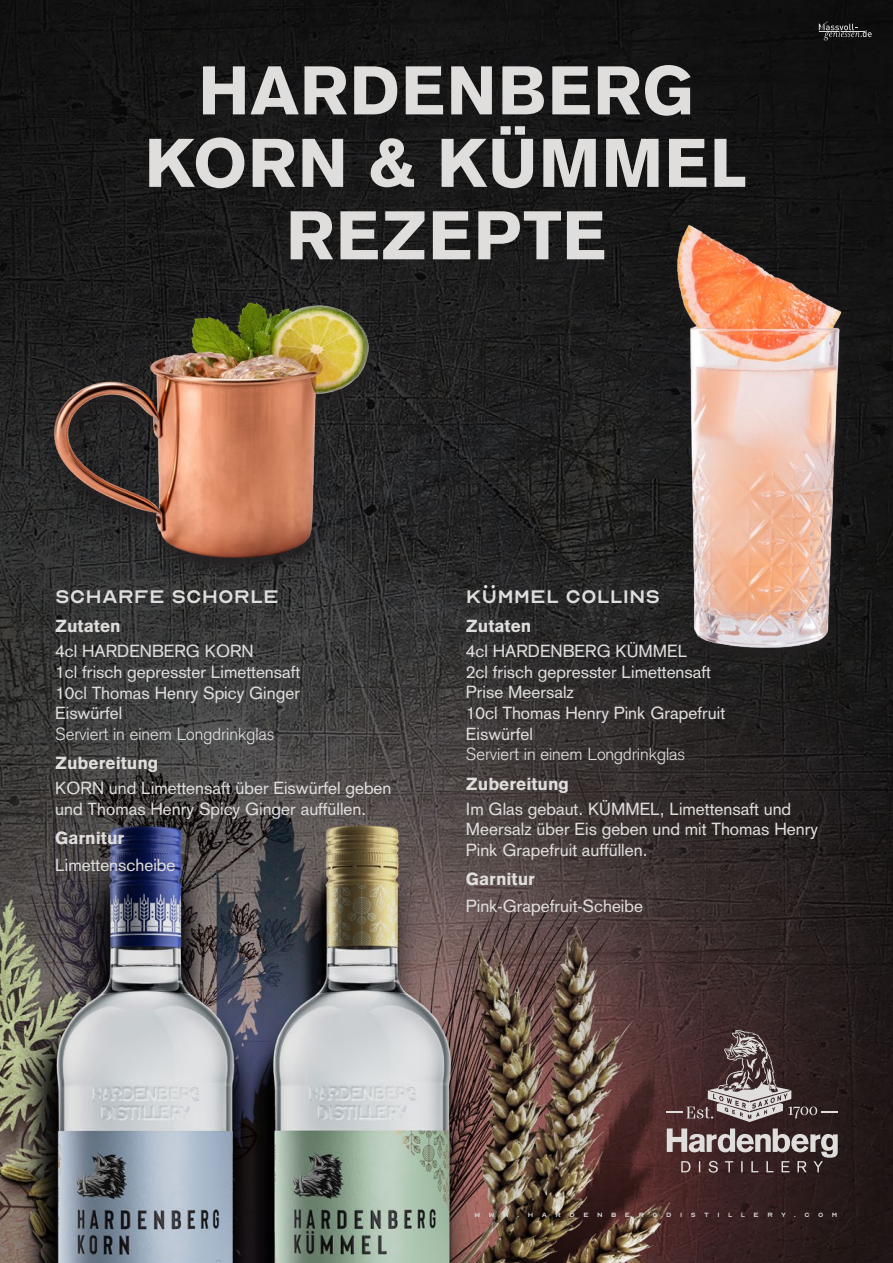
<style>
.page{position:relative;width:893px;height:1263px;background:#fff}
.page>*{position:absolute;margin:0;border:0;box-sizing:border-box;transform-origin:0 0}
.t1{font:900 67.5px/72.4px "Akzidenz Grotesk";letter-spacing:.02em;color:#e0dedd;text-align:center}
.t2{font:25.35px "Optician Sans";color:#e0dedd}
.t3{font:17.25px/20.7px "Akzidenz Grotesk";color:#e0dedd}
.t4{font:300 17.25px "Akzidenz Grotesk";color:#e0dedd}
.t5{font:900 17.25px "Akzidenz Grotesk";color:#e0dedd}
.t6{font:8.55px "Optician Sans";letter-spacing:.99em;color:#e0dedd}
</style>
<div class="page">
<img style="left:0;top:0;width:893px;height:1263px">
<img style="left:34px;top:303px;width:366px;height:283px">
<svg style="left:667px;top:1128px;width:171px;height:45px;background:#6d5c5c"></svg>
<svg style="left:667px;top:1030px;width:171px;height:92px;background:#574646"></svg>
<svg style="left:819px;top:21px;width:53px;height:19px"></svg>
<svg style="left:484px;top:585px;width:11px;height:3px"></svg>
<img style="left:591px;top:209px;width:302px;height:499px">
<h1 class="t1" style="left:145px;top:54px;width:604px">HARDENBERG<br>KORN &amp; KÜMMEL<br>REZEPTE</h1>
<h2 class="t2" style="left:55px;top:585px;width:225px">scharfe schorle</h2>
<p class="t5" style="left:55px;top:615px;width:67px">Zutaten</p>
<p class="t3" style="left:55px;top:640px;width:247px">4cl HARDENBERG KORN<br>1cl frisch gepresster Limettensaft<br>10cl Thomas Henry Spicy Ginger<br>Eiswürfel</p>
<p class="t4" style="left:55px;top:724px;width:221px">Serviert in einem Longdrinkglas</p>
<p class="t5" style="left:55px;top:753px;width:105px">Zubereitung</p>
<p class="t3" style="left:55px;top:778px;width:338px">KORN und Limettensaft über Eiswürfel geben und Thomas Henry Spicy Ginger auffüllen.</p>
<p class="t5" style="left:55px;top:828px;width:71px">Garnitur</p>
<p class="t3" style="left:55px;top:854px;width:122px">Limettenscheibe</p>
<h2 class="t2" style="left:466px;top:585px;width:196px">KUmmel Collins</h2>
<p class="t5" style="left:466px;top:615px;width:67px">Zutaten</p>
<p class="t3" style="left:466px;top:640px;width:261px">4cl HARDENBERG KÜMMEL<br>2cl frisch gepresster Limettensaft<br>Prise Meersalz<br>10cl Thomas Henry Pink Grapefruit<br>Eiswürfel</p>
<p class="t4" style="left:466px;top:744px;width:221px">Serviert in einem Longdrinkglas</p>
<p class="t5" style="left:466px;top:773px;width:105px">Zubereitung</p>
<p class="t3" style="left:466px;top:798px;width:354px">Im Glas gebaut. KÜMMEL, Limettensaft und<br>Meersalz über Eis geben und mit Thomas Henry<br>Pink Grapefruit auffüllen.</p>
<p class="t5" style="left:466px;top:869px;width:70px">Garnitur</p>
<p class="t3" style="left:466px;top:895px;width:179px">Pink-Grapefruit-Scheibe</p>
<p class="t6" style="left:475px;top:1211px;width:364px">www.hardenbergdistillery.com</p>
</div>
